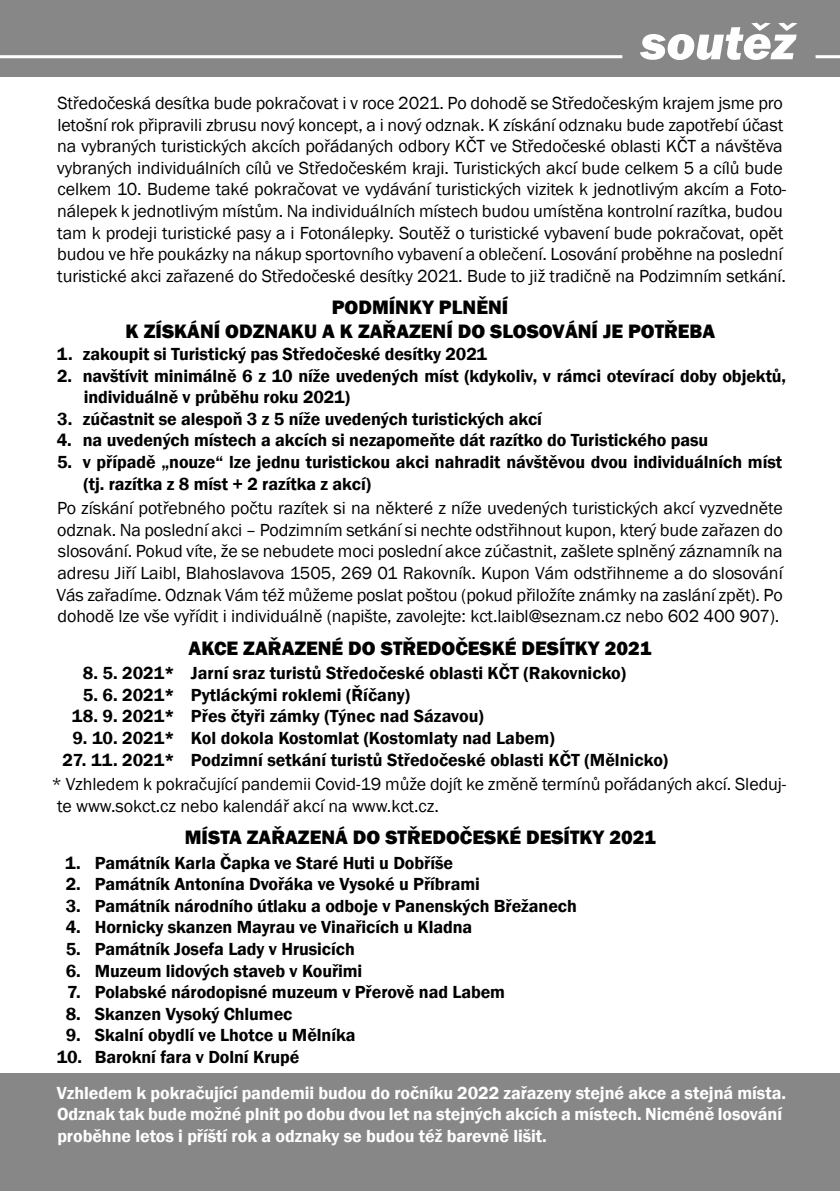
<style>
.page{position:relative;width:840px;height:1191px;background:#fff}
.page>*{position:absolute;margin:0;border:0;box-sizing:border-box;transform-origin:0 0}
.t1{font:italic 800 50px "Franklin Gothic";letter-spacing:-.005em;color:#fff}
.t2{font:800 20px/24px "Franklin Gothic";color:#000;text-align:center}
.t3{font:18px/21.6px "Franklin Gothic";letter-spacing:-.005em;color:#000}
.t4{font:600 18px/21.6px "Franklin Gothic";letter-spacing:-.005em;color:#000}
.t5{font:600 18px/21.6px "Franklin Gothic";letter-spacing:-.005em;color:#fff}
</style>
<div class="page">
<div style="left:0;top:1073px;width:839px;height:118px;background:#878787"></div>
<div style="left:0;top:0;width:839px;height:76px;background:#878787"></div>
<hr style="left:0;top:55px;width:622px;height:3px;background:#fff">
<hr style="left:815px;top:55px;width:24px;height:3px;background:#fff">
<h1 class="t1" style="left:640px;top:10px;width:156px">soutěž</h1>
<p class="t3" style="left:57px;top:93px;width:730px">Středočeská desítka bude pokračovat i v roce 2021. Po dohodě se Středočeským krajem jsme pro letošní rok připravili zbrusu nový koncept, a i nový odznak. K získání odznaku bude zapotřebí účast na vybraných turistických akcích pořádaných odbory KČT ve Středočeské oblasti KČT a návštěva vybraných individuálních cílů ve Středočeském kraji. Turistických akcí bude celkem 5 a cílů bude celkem 10. Budeme také pokračovat ve vydávání turistických vizitek k jednotlivým akcím a Foto&shy;nálepek k jednotlivým místům. Na individuálních místech budou umístěna kontrolní razítka, budou tam k prodeji turistické pasy a i Fotonálepky. Soutěž o turistické vybavení bude pokračovat, opět budou ve hře poukázky na nákup sportovního vybavení a oblečení. Losování proběhne na poslední turistické akci zařazené do Středočeské desítky 2021. Bude to již tradičně na Podzimním setkání.</p>
<p class="t2" style="left:126px;top:296px;width:590px">PODMÍNKY PLNĚNÍ<br>K ZÍSKÁNÍ ODZNAKU A K ZAŘAZENÍ DO SLOSOVÁNÍ JE POTŘEBA</p>
<p class="t4" style="left:57px;top:343px;width:431px">1. zakoupit si Turistický pas Středočeské desítky 2021</p>
<p class="t4" style="left:84px;top:365px;width:703px;text-indent:-26px">2. navštívit minimálně 6 z 10 níže uvedených míst (kdykoliv, v rámci otevírací doby objektů, individuálně v průběhu roku 2021)</p>
<p class="t4" style="left:57px;top:408px;width:486px">3. zúčastnit se alespoň 3 z 5 níže uvedených turistických akcí</p>
<p class="t4" style="left:57px;top:430px;width:652px">4. na uvedených místech a akcích si nezapomeňte dát razítko do Turistického pasu</p>
<p class="t4" style="left:83px;top:451px;width:699px;text-indent:-26px">5. v případě „nouze“ lze jednu turistickou akci nahradit návštěvou dvou individuálních míst (tj. razítka z 8 míst + 2 razítka z akcí)</p>
<p class="t3" style="left:56px;top:498px;width:727px;text-align:justify">Po získání potřebného počtu razítek si na některé z níže uvedených turistických akcí vyzvedněte odznak. Na poslední akci – Podzimním setkání si nechte odstřihnout kupon, který bude zařazen do slosování. Pokud víte, že se nebudete moci poslední akce zúčastnit, zašlete splněný záznamník na adresu Jiří Laibl, Blahoslavova 1505, 269 01 Rakovník. Kupon Vám odstřihneme a do slosování Vás zařadíme. Odznak Vám též můžeme poslat poštou (pokud přiložíte známky na zaslání zpět). Po dohodě lze vše vyřídit i individuálně (napište, zavolejte: kct.laibl@seznam.cz nebo 602 400 907).</p>
<p class="t2" style="left:188px;top:636px;width:464px">AKCE ZAŘAZENÉ DO STŘEDOČESKÉ DESÍTKY 2021</p>
<p class="t4" style="left:83px;top:662px;width:544px">8. 5. 2021* Jarní sraz turistů Středočeské oblasti KČT (Rakovnicko)</p>
<p class="t4" style="left:83px;top:684px;width:328px">5. 6. 2021* Pytláckými roklemi (Říčany)</p>
<p class="t4" style="left:72px;top:705px;width:413px">18. 9. 2021* Přes čtyři zámky (Týnec nad Sázavou)</p>
<p class="t4" style="left:72px;top:727px;width:483px">9. 10. 2021* Kol dokola Kostomlat (Kostomlaty nad Labem)</p>
<p class="t4" style="left:63px;top:749px;width:606px">27. 11. 2021* Podzimní setkání turistů Středočeské oblasti KČT (Mělnicko)</p>
<p class="t3" style="left:57px;top:773px;width:730px;text-indent:-6px">* Vzhledem k pokračující pandemii Covid-19 může dojít ke změně termínů pořádaných akcí. Sleduj&shy;te www.sokct.cz nebo kalendář akcí na www.kct.cz.</p>
<p class="t2" style="left:185px;top:825px;width:472px">MÍSTA ZAŘAZENÁ DO STŘEDOČESKÉ DESÍTKY 2021</p>
<p class="t4" style="left:65px;top:852px;width:389px">1. Památník Karla Čapka ve Staré Huti u Dobříše</p>
<p class="t4" style="left:66px;top:873px;width:415px">2. Památník Antonína Dvořáka ve Vysoké u Příbrami</p>
<p class="t4" style="left:66px;top:895px;width:512px">3. Památník národního útlaku a odboje v Panenských Břežanech</p>
<p class="t4" style="left:66px;top:916px;width:408px">4. Hornicky skanzen Mayrau ve Vinařicích u Kladna</p>
<p class="t4" style="left:66px;top:938px;width:290px">5. Památník Josefa Lady v Hrusicích</p>
<p class="t4" style="left:66px;top:960px;width:298px">6. Muzeum lidových staveb v Kouřimi</p>
<p class="t4" style="left:67px;top:981px;width:439px">7. Polabské národopisné muzeum v Přerově nad Labem</p>
<p class="t4" style="left:66px;top:1003px;width:228px">8. Skanzen Vysoký Chlumec</p>
<p class="t4" style="left:66px;top:1024px;width:291px">9. Skalní obydlí ve Lhotce u Mělníka</p>
<p class="t4" style="left:57px;top:1046px;width:244px">10. Barokní fara v Dolní Krupé</p>
<p class="t5" style="left:57px;top:1082px;width:730px">Vzhledem k pokračující pandemii budou do ročníku 2022 zařazeny stejné akce a stejná místa.<br>Odznak tak bude možné plnit po dobu dvou let na stejných akcích a místech. Nicméně losování proběhne letos i příští rok a odznaky se budou též barevně lišit.</p>
</div>
